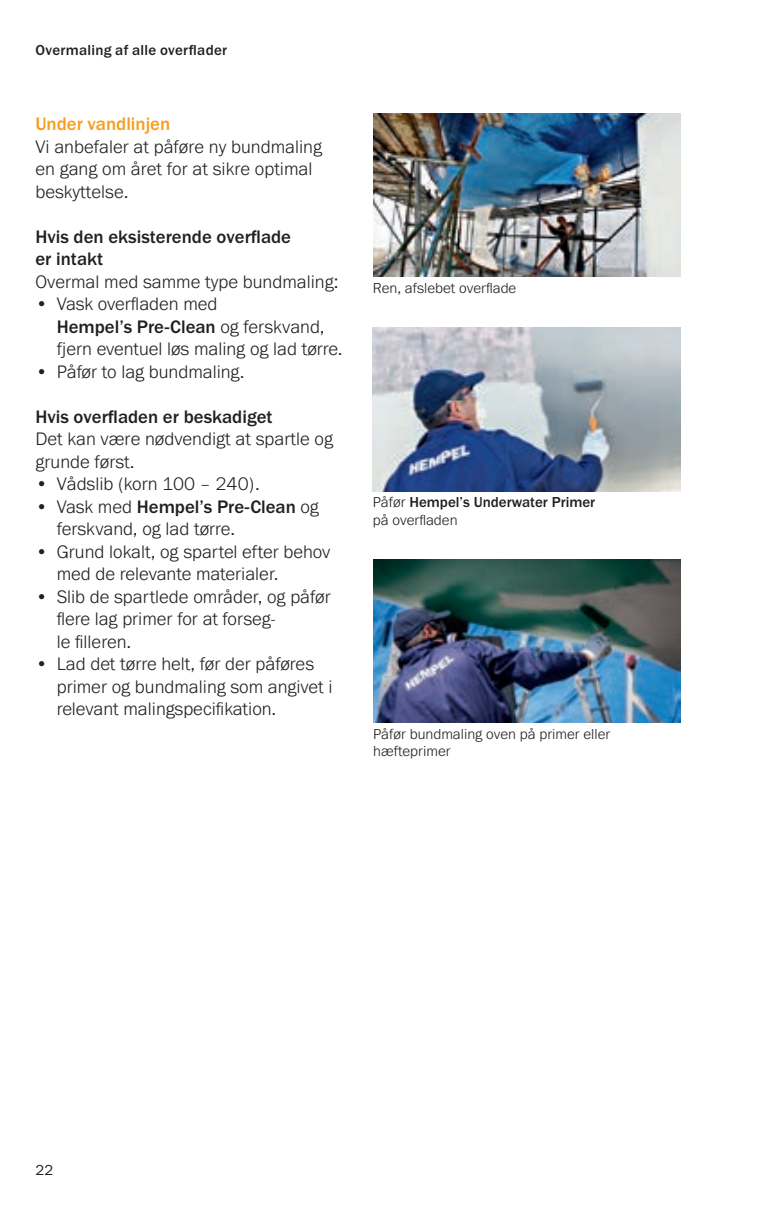
<style>
.page{position:relative;width:759px;height:1205px;background:#fff}
.page>*{position:absolute;margin:0;border:0;box-sizing:border-box;transform-origin:0 0}
.Brødtekst_-_DK{font:300 18.75px/22.5px "Franklin Gothic URW";color:#231f20}
.Brødtekst_-_DK-2{font:500 18.75px/22.5px "Franklin Gothic URW";color:#231f20}
.Mellemrubrik_-_DK{font:500 18.75px "Franklin Gothic URW";color:#f89c1c}
.Billedtekst_-_DK{font:500 15px/17.5px "Franklin Gothic URW";letter-spacing:.01em;color:#231f20}
.Billedtekst_-_DK-2{font:300 15px/17.5px "Franklin Gothic URW";color:#231f20}
.t1{font:15px "Franklin Gothic URW Boo";color:#231f20}
.s1{font-weight:500}
.s2{font-weight:300}
</style>
<div class="page">
<img style="left:373px;top:113px;width:307px;height:163px">
<img style="left:373px;top:560px;width:307px;height:163px">
<img style="left:372px;top:328px;width:308px;height:163px">
<p class="Billedtekst_-_DK" style="left:35px;top:41px;width:193px">Overmaling af alle overflader</p>
<p class="Mellemrubrik_-_DK" style="left:35px;top:112px;width:136px">Under vandlinjen</p>
<p class="Brødtekst_-_DK" style="left:35px;top:135px;width:288px">Vi anbefaler at påføre ny bundmaling en gang om året for at sikre optimal beskyttelse.</p>
<p class="Brødtekst_-_DK-2" style="left:35px;top:225px;width:257px">Hvis den eksisterende overflade er intakt</p>
<p class="Brødtekst_-_DK" style="left:35px;top:270px;width:304px">Overmal med samme type bundmaling:</p>
<p class="Brødtekst_-_DK" style="left:57px;top:292px;width:287px;text-indent:-21px">• Vask overfladen med<br><span class="s1">Hempel’s Pre-Clean</span> og ferskvand, fjern eventuel løs maling og lad tørre.</p>
<p class="Brødtekst_-_DK" style="left:35px;top:360px;width:210px">• Påfør to lag bundmaling.</p>
<p class="Brødtekst_-_DK-2" style="left:35px;top:405px;width:238px">Hvis overfladen er beskadiget</p>
<p class="Brødtekst_-_DK" style="left:35px;top:427px;width:299px">Det kan være nødvendigt at spartle og grunde først.</p>
<p class="Brødtekst_-_DK" style="left:35px;top:472px;width:226px">• Vådslib (korn 100 – 240).</p>
<p class="Brødtekst_-_DK" style="left:57px;top:495px;width:264px;text-indent:-21px">• Vask med <span class="s1">Hempel’s Pre-Clean</span> og ferskvand, og lad tørre.</p>
<p class="Brødtekst_-_DK" style="left:57px;top:540px;width:275px;text-indent:-21px">• Grund lokalt, og spartel efter behov med de relevante materialer.</p>
<p class="Brødtekst_-_DK" style="left:57px;top:585px;width:275px;text-indent:-21px">• Slib de spartlede områder, og påfør flere lag primer for at forseg-<br>le filleren.</p>
<p class="Brødtekst_-_DK" style="left:57px;top:652px;width:277px;text-indent:-21px">• Lad det tørre helt, før der påføres primer og bundmaling som angivet i relevant malingspecifikation.</p>
<p class="Billedtekst_-_DK-2" style="left:373px;top:278px;width:145px">Ren, afslebet overflade</p>
<p class="Billedtekst_-_DK" style="left:373px;top:493px;width:224px"><span class="s2">Påfør</span> Hempel’s Underwater Primer <span class="s2">på overfladen</span></p>
<p class="Billedtekst_-_DK-2" style="left:373px;top:725px;width:238px">Påfør bundmaling oven på primer eller hæfteprimer</p>
<p class="t1" style="left:35px;top:1160px;width:19px">22</p>
</div>
